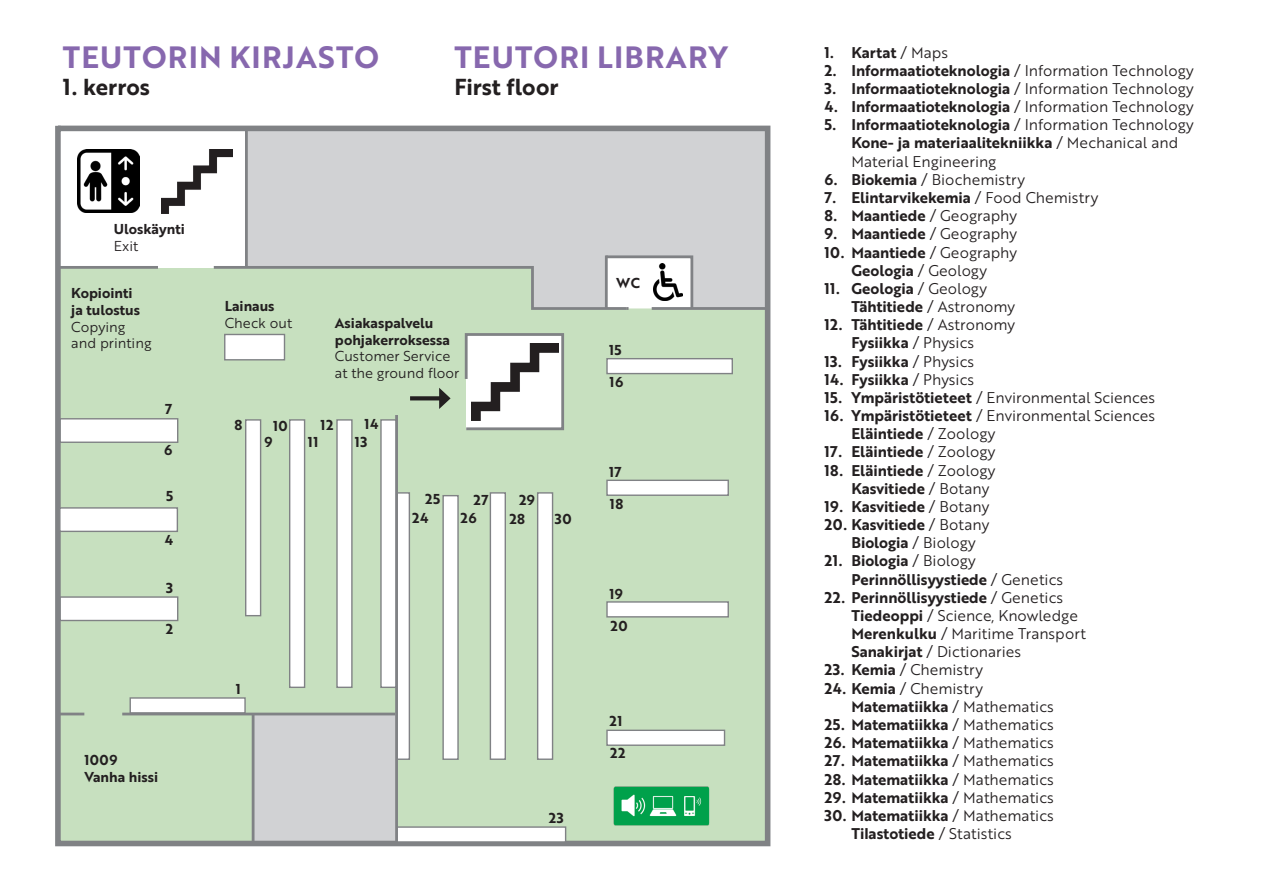
<style>
.page{position:relative;width:1263px;height:893px;background:#fff}
.page>*{position:absolute;margin:0;border:0;box-sizing:border-box;transform-origin:0 0}
.t1{font:30px "Brother 1816 Bold";letter-spacing:.04em;color:#8768ae}
.t2{font:22.5px "Brother 1816 Bold";color:#231f20}
.t3{font:15.15px/18.1px "Brother 1816 Bold";color:#231f20}
.t4{font:15.15px/18.1px "Brother 1816 Book";color:#231f20}
.tilatekstit{font:13.95px/16.8px "Brother 1816 Bold";color:#231f20}
.tilatekstit-2{font:13.95px/16.8px "Brother 1816 Book";color:#231f20}
.hyllynumerot{font:13.95px "Brother 1816 Bold";letter-spacing:.04em;color:#231f20}
.s1{font-family:"Brother 1816 Book"}
.s2{font-family:"Brother 1816 Bold"}
</style>
<div class="page">
<svg style="left:55px;top:125px;width:716px;height:722px;background:#c8d9c3"></svg>
<svg style="left:211px;top:254px;width:484px;height:57px;background:#cbd9c8"></svg>
<hr style="left:652px;top:307px;width:116px;height:3px;background:#808285">
<hr style="left:122px;top:713px;width:273px;height:2px;background:#808285">
<img style="left:77px;top:150px;width:63px;height:62px">
<img style="left:653px;top:264px;width:30px;height:37px">
<div style="left:606px;top:358px;width:127px;height:16px;background:#fff;border:1px solid #808285"></div>
<div style="left:606px;top:480px;width:123px;height:16px;background:#fff;border:1px solid #808285"></div>
<div style="left:606px;top:601px;width:123px;height:17px;background:#fff;border:1px solid #808285"></div>
<div style="left:606px;top:730px;width:119px;height:16px;background:#fff;border:1px solid #808285"></div>
<div style="left:397px;top:826px;width:169px;height:17px;background:#fff;border:1px solid #808285"></div>
<div style="left:397px;top:492px;width:13px;height:268px;background:#fff;border:1px solid #808285"></div>
<div style="left:442px;top:495px;width:17px;height:265px;background:#fff;border:1px solid #808285"></div>
<div style="left:490px;top:492px;width:16px;height:268px;background:#fff;border:1px solid #808285"></div>
<div style="left:537px;top:492px;width:16px;height:268px;background:#fff;border:1px solid #808285"></div>
<div style="left:380px;top:419px;width:17px;height:269px;background:#fff;border:1px solid #808285"></div>
<div style="left:336px;top:419px;width:17px;height:269px;background:#fff;border:1px solid #808285"></div>
<div style="left:59px;top:418px;width:119px;height:25px;background:#fff;border:1px solid #808285"></div>
<div style="left:59px;top:507px;width:119px;height:25px;background:#fff;border:1px solid #808285"></div>
<div style="left:59px;top:596px;width:119px;height:25px;background:#fff;border:1px solid #808285"></div>
<div style="left:130px;top:697px;width:116px;height:17px;background:#fff;border:1px solid #808285"></div>
<div style="left:289px;top:419px;width:16px;height:269px;background:#fff;border:1px solid #808285"></div>
<div style="left:245px;top:419px;width:16px;height:197px;background:#fff;border:1px solid #808285"></div>
<div style="left:224px;top:334px;width:61px;height:26px;background:#fff;border:1px solid #808285"></div>
<svg style="left:410px;top:396px;width:29px;height:4px"></svg>
<svg style="left:439px;top:388px;width:12px;height:21px"></svg>
<img style="left:161px;top:150px;width:72px;height:63px">
<img style="left:613px;top:786px;width:97px;height:40px">
<p class="t1" style="left:63px;top:35px;width:318px">TEUTORIN KIRJASTO</p>
<p class="t2" style="left:63px;top:70px;width:89px">1. kerros</p>
<p class="tilatekstit" style="left:114px;top:220px;width:72px">Uloskäynti</p>
<p class="tilatekstit-2" style="left:114px;top:237px;width:26px">Exit</p>
<p class="t1" style="left:454px;top:35px;width:275px">TEUTORI LIBRARY</p>
<p class="t2" style="left:454px;top:70px;width:106px">First floor</p>
<p class="tilatekstit" style="left:71px;top:284px;width:70px">Kopiointi ja tulostus</p>
<p class="tilatekstit-2" style="left:71px;top:318px;width:82px">Copying and printing</p>
<p class="hyllynumerot" style="left:165px;top:398px;width:9px">7</p>
<p class="hyllynumerot" style="left:164px;top:440px;width:10px">6</p>
<p class="hyllynumerot" style="left:166px;top:486px;width:9px">5</p>
<p class="hyllynumerot" style="left:165px;top:529px;width:10px">4</p>
<p class="hyllynumerot" style="left:166px;top:577px;width:8px">3</p>
<p class="hyllynumerot" style="left:166px;top:619px;width:9px">2</p>
<p class="tilatekstit" style="left:84px;top:751px;width:35px">1009</p>
<p class="tilatekstit" style="left:84px;top:768px;width:75px">Vanha hissi</p>
<p class="tilatekstit" style="left:225px;top:297px;width:51px">Lainaus</p>
<p class="tilatekstit-2" style="left:225px;top:314px;width:69px">Check out</p>
<p class="tilatekstit" style="left:335px;top:314px;width:117px">Asiakaspalvelu pohjakerroksessa</p>
<p class="tilatekstit-2" style="left:335px;top:347px;width:126px">Customer Service at the ground floor</p>
<p class="hyllynumerot" style="left:235px;top:415px;width:9px">8</p>
<p class="hyllynumerot" style="left:273px;top:415px;width:16px">10</p>
<p class="hyllynumerot" style="left:321px;top:415px;width:14px">12</p>
<p class="hyllynumerot" style="left:365px;top:414px;width:15px">14</p>
<p class="hyllynumerot" style="left:264px;top:431px;width:10px">9</p>
<p class="hyllynumerot" style="left:308px;top:431px;width:12px">11</p>
<p class="hyllynumerot" style="left:355px;top:431px;width:14px">13</p>
<p class="hyllynumerot" style="left:425px;top:489px;width:17px">25</p>
<p class="hyllynumerot" style="left:412px;top:507px;width:18px">24</p>
<p class="hyllynumerot" style="left:461px;top:507px;width:18px">26</p>
<p class="hyllynumerot" style="left:473px;top:489px;width:17px">27</p>
<p class="hyllynumerot" style="left:519px;top:489px;width:17px">29</p>
<p class="hyllynumerot" style="left:509px;top:508px;width:17px">28</p>
<p class="hyllynumerot" style="left:555px;top:508px;width:18px">30</p>
<p class="hyllynumerot" style="left:236px;top:678px;width:6px">1</p>
<p class="hyllynumerot" style="left:549px;top:807px;width:16px">23</p>
<p class="tilatekstit" style="left:616px;top:274px;width:25px">WC</p>
<p class="hyllynumerot" style="left:609px;top:339px;width:14px">15</p>
<p class="hyllynumerot" style="left:609px;top:371px;width:15px">16</p>
<p class="hyllynumerot" style="left:609px;top:462px;width:14px">17</p>
<p class="hyllynumerot" style="left:610px;top:494px;width:15px">18</p>
<p class="hyllynumerot" style="left:609px;top:583px;width:15px">19</p>
<p class="hyllynumerot" style="left:611px;top:616px;width:19px">20</p>
<p class="hyllynumerot" style="left:609px;top:710px;width:14px">21</p>
<p class="hyllynumerot" style="left:610px;top:742px;width:17px">22</p>
<p class="t3" style="left:824px;top:43px;width:125px">1. Kartat <span class="s1">/ Maps</span></p>
<p class="t3" style="left:824px;top:61px;width:371px">2. Informaatioteknologia <span class="s1">/ Information Technology</span></p>
<p class="t3" style="left:824px;top:79px;width:371px">3. Informaatioteknologia <span class="s1">/ Information Technology</span></p>
<p class="t3" style="left:824px;top:97px;width:371px">4. Informaatioteknologia <span class="s1">/ Information Technology</span></p>
<p class="t4" style="left:851px;top:115px;width:344px;text-indent:-27px"><span class="s2">5. Informaatioteknologia</span> / Information Technology<br><span class="s2">Kone- ja materiaalitekniikka</span> / Mechanical and<br>Material Engineering</p>
<p class="t4" style="left:824px;top:170px;width:202px"><span class="s2">6. Biokemia</span> / Biochemistry</p>
<p class="t3" style="left:824px;top:188px;width:275px">7. Elintarvikekemia <span class="s1">/ Food Chemistry</span></p>
<p class="t3" style="left:824px;top:206px;width:194px">8. Maantiede <span class="s1">/ Geography</span></p>
<p class="t3" style="left:824px;top:224px;width:194px">9. Maantiede <span class="s1">/ Geography</span></p>
<p class="t3" style="left:824px;top:242px;width:194px;text-align:center">10. Maantiede <span class="s1">/ Geography<br></span>Geologia <span class="s1">/ Geology</span></p>
<p class="t3" style="left:851px;top:279px;width:165px;text-indent:-27px">11. Geologia <span class="s1">/ Geology<br></span>Tähtitiede <span class="s1">/ Astronomy</span></p>
<p class="t3" style="left:851px;top:315px;width:165px;text-indent:-27px">12. Tähtitiede <span class="s1">/ Astronomy<br></span>Fysiikka <span class="s1">/ Physics</span></p>
<p class="t3" style="left:824px;top:351px;width:151px">13. Fysiikka <span class="s1">/ Physics</span></p>
<p class="t3" style="left:824px;top:370px;width:151px">14. Fysiikka <span class="s1">/ Physics</span></p>
<p class="t4" style="left:824px;top:388px;width:332px"><span class="s2">15. Ympäristötieteet</span> / Environmental Sciences</p>
<p class="t4" style="left:851px;top:406px;width:305px;text-indent:-27px"><span class="s2">16. Ympäristötieteet</span> / Environmental Sciences<br><span class="s2">Eläintiede</span> / Zoology</p>
<p class="t3" style="left:824px;top:442px;width:173px">17. Eläintiede <span class="s1">/ Zoology</span></p>
<p class="t3" style="left:851px;top:460px;width:146px;text-indent:-27px">18. Eläintiede <span class="s1">/ Zoology<br></span>Kasvitiede <span class="s1">/ Botany</span></p>
<p class="t3" style="left:824px;top:497px;width:166px">19. Kasvitiede <span class="s1">/ Botany</span></p>
<p class="t3" style="left:851px;top:515px;width:139px;text-indent:-27px">20. Kasvitiede <span class="s1">/ Botany<br></span>Biologia <span class="s1">/ Biology</span></p>
<p class="t3" style="left:851px;top:551px;width:213px;text-indent:-27px">21. Biologia <span class="s1">/ Biology<br></span>Perinnöllisyystiede <span class="s1">/ Genetics</span></p>
<p class="t4" style="left:851px;top:588px;width:236px;text-indent:-27px"><span class="s2">22. Perinnöllisyystiede</span> / Genetics<br><span class="s2">Tiedeoppi</span> / Science, Knowledge<br><span class="s2">Merenkulku</span> / Maritime Transport<br><span class="s2">Sanakirjat</span> / Dictionaries</p>
<p class="t4" style="left:824px;top:660px;width:160px"><span class="s2">23. Kemia</span> / Chemistry</p>
<p class="t4" style="left:851px;top:678px;width:204px;text-indent:-27px"><span class="s2">24. Kemia</span> / Chemistry<br><span class="s2">Matematiikka</span> / Mathematics</p>
<p class="t3" style="left:824px;top:715px;width:231px">25. Matematiikka <span class="s1">/ Mathematics</span></p>
<p class="t3" style="left:824px;top:733px;width:231px">26. Matematiikka <span class="s1">/ Mathematics</span></p>
<p class="t3" style="left:824px;top:751px;width:231px">27. Matematiikka <span class="s1">/ Mathematics</span></p>
<p class="t3" style="left:824px;top:769px;width:231px">28. Matematiikka <span class="s1">/ Mathematics</span></p>
<p class="t3" style="left:824px;top:788px;width:231px">29. Matematiikka <span class="s1">/ Mathematics</span></p>
<p class="t3" style="left:851px;top:806px;width:204px;text-indent:-27px">30. Matematiikka <span class="s1">/ Mathematics<br></span>Tilastotiede <span class="s1">/ Statistics</span></p>
</div>
